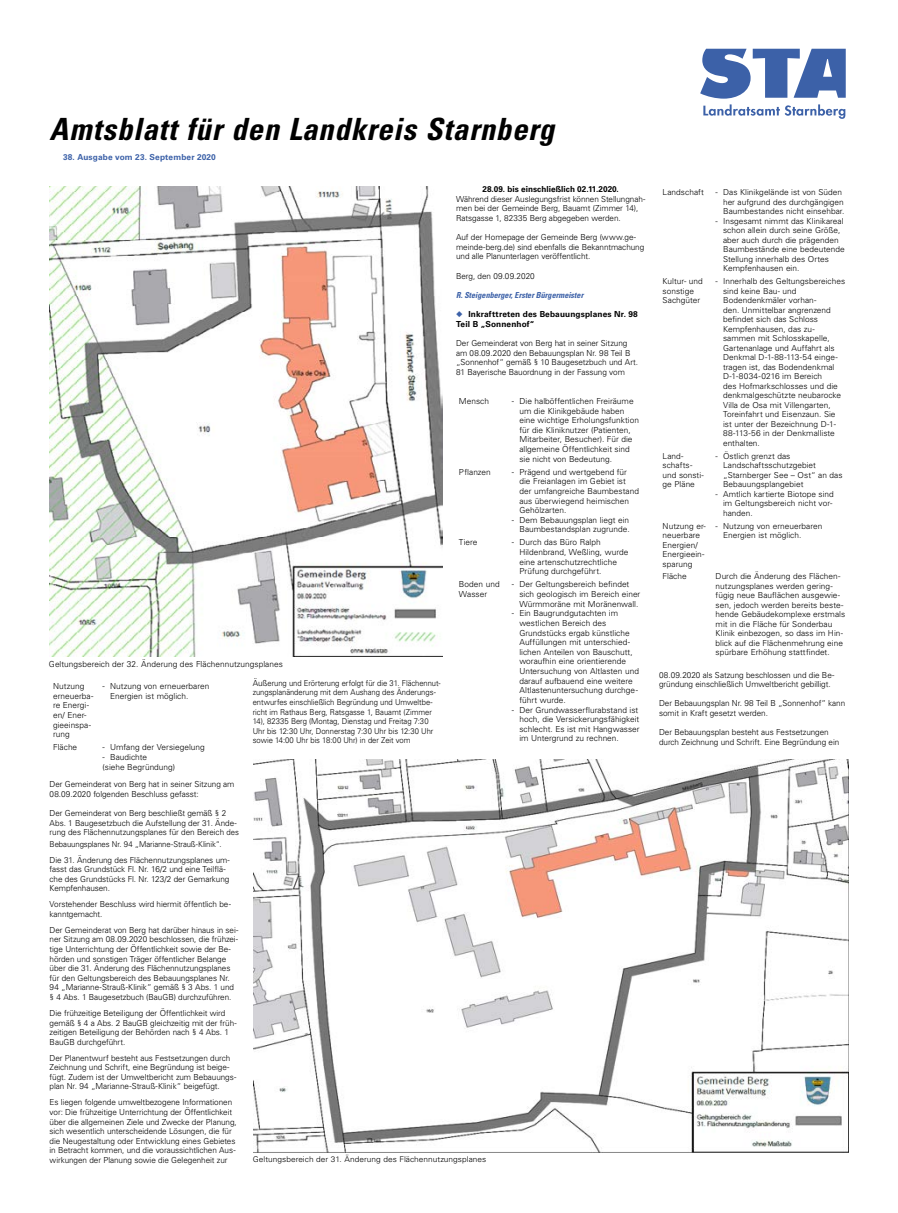
<style>
.page{position:relative;width:898px;height:1213px;background:#fff}
.page>*{position:absolute;margin:0;border:0;box-sizing:border-box;transform-origin:0 0}
.t1{font:italic 700 condensed 30.62px "Univers LT Std";letter-spacing:.03em;color:#000}
.Fliesstext{font:300 8.31px/9.6px "Univers LT Std";letter-spacing:-.005em;color:#000}
.Fliesstext_bold_zent{font:700 8.31px/9.6px "Univers LT Std";letter-spacing:.01em;color:#000}
.Abschlusszeile-1{font:italic 700 condensed 8.31px "Univers LT Std";color:#3c61a8}
.Ausgabe-Nr{font:700 8.31px "Univers LT Std";letter-spacing:.015em;color:#3c61a8}
.Fliesstext-2{font:300 8.22px/9.5px "Univers LT Std";color:#000}
.Fliesstext-3{font:300 8.14px/9.6px "Univers LT Std";letter-spacing:-.01em;color:#000;scale:.94 1}
.Fliesstext-4{font:300 8.05px "Univers LT Std";letter-spacing:-.015em;color:#000;scale:.96 1}
.Fliesstext-5{font:300 7.96px "Univers LT Std";letter-spacing:.005em;color:#000;scale:1.05 1}
.s1{font-size:8.31px}
.s2{font-size:8.05px}
.s3{color:#3c61a8}
</style>
<div class="page">
<svg style="left:700px;top:49px;width:146px;height:70px"></svg>
<img style="left:49px;top:186px;width:393px;height:471px">
<img style="left:253px;top:760px;width:595px;height:393px">
<h1 class="t1" style="left:50px;top:110px;width:506px">Amtsblatt für den Landkreis Starnberg</h1>
<p class="Ausgabe-Nr" style="left:63px;top:152px;width:154px">38. Ausgabe vom 23. September 2020</p>
<p class="Fliesstext" style="left:49px;top:659px;width:235px">Geltungsbereich der 32. Änderung des Flächennutzungsplanes</p>
<p class="Fliesstext-3" style="left:253px;top:678px;width:201px"><span class="s1">Äuß</span>erung und Erörterung erfolgt für die 31. Flächennut&shy;zungsplanänderung mit dem Aushang des Änderungs&shy;entwurfes einschließlich Begründung und Umweltbe&shy;richt im Rathaus Berg, Ratsgasse 1, Bauamt (Zimmer 14), 82335 Berg (Montag, Dienstag und Freitag 7:30<br>Uhr bis 12:30 Uhr, Donnerstag 7:30 Uhr bis 12:30 Uhr sowie 14:00 Uhr bis 18:00 Uhr) in der Zeit vom</p>
<p class="Fliesstext" style="left:53px;top:681px;width:42px">Nutzung erneuerba&shy;re Energi&shy;en/ Ener&shy;gieeinspa&shy;rung</p>
<p class="Fliesstext" style="left:110px;top:681px;width:101px;text-indent:-7px">- Nutzung von erneuerbaren<br>Energien ist möglich.</p>
<p class="Fliesstext" style="left:53px;top:743px;width:26px">Fläche</p>
<p class="Fliesstext" style="left:103px;top:743px;width:104px">- Umfang der Versiegelung</p>
<p class="Fliesstext" style="left:103px;top:752px;width:46px">- Baudichte</p>
<p class="Fliesstext" style="left:103px;top:762px;width:74px">(siehe Begründung)</p>
<p class="Fliesstext" style="left:50px;top:779px;width:186px">Der Gemeinderat von Berg hat in seiner Sitzung am<br>08.09.2020 folgenden Beschluss gefasst:</p>
<p class="Fliesstext" style="left:50px;top:808px;width:191px">Der Gemeinderat von Berg beschließt gemäß § 2<br>Abs. 1 Baugesetzbuch die Aufstellung der 31. Ände&shy;rung des Flächennutzungsplanes für den Bereich <span class="s2">des</span></p>
<p class="Fliesstext_bold_zent" style="left:482px;top:184px;width:138px">28.09. bis einschließlich 02.11.2020.</p>
<p class="Fliesstext" style="left:456px;top:194px;width:191px">Während dieser Auslegungsfrist können Stellungnah&shy;men bei der Gemeinde Berg, Bauamt (Zimmer 14),<br>Ratsgasse 1, 82335 Berg abgegeben werden.</p>
<p class="Fliesstext" style="left:456px;top:232px;width:190px">Auf der Homepage der Gemeinde Berg (www.ge&shy;meinde-berg.de) sind ebenfalls die Bekanntmachung und alle Planunterlagen veröffentlicht.</p>
<p class="Fliesstext" style="left:456px;top:271px;width:80px">Berg, den 09.09.2020</p>
<p class="Abschlusszeile-1" style="left:456px;top:290px;width:129px">R. Steigenberger, Erster Bürgermeister</p>
<p class="Fliesstext_bold_zent" style="left:456px;top:309px;width:183px"><span class="s3">◆</span> Inkrafttreten des Bebauungsplanes Nr. 98<br>Teil B „Sonnenhof“</p>
<p class="Fliesstext" style="left:456px;top:338px;width:184px">Der Gemeinderat von Berg hat in seiner Sitzung am 08.09.2020 den Bebauungsplan Nr. 98 Teil B „Sonnenhof“ gemäß § 10 Baugesetzbuch und Art.<br>81 Bayerische Bauordnung in der Fassung vom</p>
<p class="Fliesstext" style="left:459px;top:396px;width:32px">Mensch</p>
<p class="Fliesstext" style="left:519px;top:396px;width:121px;text-indent:-7px">- Die halböffentlichen Freiräume um die Klinikgebäude haben eine wichtige Erholungsfunktion für die Kliniknutzer (Patienten,<br>Mitarbeiter, Besucher). Für die allgemeine Öffentlichkeit sind sie nicht von Bedeutung.</p>
<p class="Fliesstext" style="left:459px;top:467px;width:33px">Pflanzen</p>
<p class="Fliesstext" style="left:519px;top:467px;width:121px;text-indent:-7px">- Prägend und wertgebend für die Freianlagen im Gebiet ist der umfangreiche Baumbestand aus überwiegend heimischen<br>Gehölzarten.</p>
<p class="Fliesstext" style="left:512px;top:515px;width:119px;text-align:right">- Dem Bebauungsplan liegt ein<br>Baumbestandsplan zugrunde.</p>
<p class="Fliesstext" style="left:459px;top:538px;width:20px">Tiere</p>
<p class="Fliesstext" style="left:519px;top:538px;width:110px;text-indent:-7px">- Durch das Büro Ralph<br>Hildenbrand, Weßling, wurde eine artenschutzrechtliche<br>Prüfung durchgeführt.</p>
<p class="Fliesstext" style="left:459px;top:580px;width:42px">Boden und<br>Wasser</p>
<p class="Fliesstext" style="left:519px;top:580px;width:122px;text-indent:-7px">- Der Geltungsbereich befindet sich geologisch im Bereich einer<br>Würmmoräne mit Moränenwall.</p>
<p class="Fliesstext" style="left:519px;top:608px;width:121px;text-indent:-7px">- Ein Baugrundgutachten im westlichen Bereich des<br>Grundstücks ergab künstliche<br>Auffüllungen mit unterschied&shy;lichen Anteilen von Bauschutt, woraufhin eine orientierende<br>Untersuchung von Altlasten und darauf aufbauend eine weitere<br>Altlastenuntersuchung durchge&shy;führt wurde.</p>
<p class="Fliesstext" style="left:519px;top:705px;width:122px;text-indent:-7px">- Der Grundwasserflurabstand ist hoch, die Versickerungsfähigkeit schlecht. Es ist mit Hangwasser im Untergrund zu rechnen.</p>
<p class="Fliesstext-4" style="left:50px;top:839px;width:181px">Bebauungsplanes Nr. 94 „Marianne-Strauß-Klinik“.</p>
<p class="Fliesstext" style="left:50px;top:855px;width:182px">Die 31. Änderung des Flächennutzungsplanes um&shy;fasst das Grundstück Fl. Nr. 16/2 und eine Teilflä&shy;che des Grundstücks Fl. Nr. 123/2 der Gemarkung Kempfenhausen.</p>
<p class="Fliesstext" style="left:50px;top:899px;width:183px">Vorstehender Beschluss wird hiermit öffentlich be&shy;kanntgemacht.</p>
<p class="Fliesstext" style="left:50px;top:925px;width:190px">Der Gemeinderat von Berg hat darüber hinaus in sei&shy;ner Sitzung am 08.09.2020 beschlossen, die frühzei&shy;tige Unterrichtung der Öffentlichkeit sowie der Be&shy;hörden und sonstigen Träger öffentlicher Belange über die 31. Änderung des Flächennutzungsplanes für den Geltungsbereich des Bebauungsplanes Nr.<br>94 „Marianne-Strauß-Klinik“ gemäß § 3 Abs. 1 und § 4 Abs. 1 Baugesetzbuch (BauGB) durchzuführen.</p>
<p class="Fliesstext" style="left:50px;top:1008px;width:189px">Die frühzeitige Beteiligung der Öffentlichkeit wird gemäß § 4 a Abs. 2 BauGB gleichzeitig mit der früh&shy;zeitigen Beteiligung der Behörden nach § 4 Abs. 1<br>BauGB durchgeführt.</p>
<p class="Fliesstext" style="left:50px;top:1053px;width:188px">Der Planentwurf besteht aus Festsetzungen durch Zeichnung und Schrift, eine Begründung ist beige&shy;fügt. Zudem ist der Umweltbericht zum Bebauungs&shy;plan Nr. 94 „Marianne-Strauß-Klinik“ beigefügt.</p>
<p class="Fliesstext" style="left:50px;top:1097px;width:189px">Es liegen folgende umweltbezogene Informationen vor: Die frühzeitige Unterrichtung der Öffentlichkeit über die allgemeinen Ziele und Zwecke der Planung, sich wesentlich unterscheidende Lösungen, die für die Neugestaltung oder Entwicklung eines Gebietes in Betracht kommen, und die voraussichtlichen Aus&shy;wirkungen der Planung sowie die Gelegenheit zur</p>
<p class="Fliesstext-5" style="left:253px;top:1154px;width:224px">Geltungsbereich der 31. Änderung des Flächennutzungsplanes</p>
<p class="Fliesstext-2" style="left:663px;top:188px;width:43px">Landschaft</p>
<p class="Fliesstext-2" style="left:723px;top:188px;width:123px;text-indent:-7px">- Das Klinikgelände ist von Süden her aufgrund des durchgängigen<br>Baumbestandes nicht einsehbar.</p>
<p class="Fliesstext-2" style="left:723px;top:216px;width:123px;text-indent:-7px">- Insgesamt nimmt das Klinikareal schon allein durch seine Größe, aber auch durch die prägenden<br>Baumbestände eine bedeutende<br>Stellung innerhalb des Ortes<br>Kempfenhausen ein.</p>
<p class="Fliesstext-2" style="left:663px;top:277px;width:42px">Kultur- und sonstige<br>Sachgüter</p>
<p class="Fliesstext-2" style="left:723px;top:277px;width:124px;text-indent:-7px">- Innerhalb des Geltungsbereiches sind keine Bau- und<br>Bodendenkmäler vorhan-<br>den. Unmittelbar angrenzend befindet sich das Schloss<br>Kempfenhausen, das zu&shy;sammen mit Schlosskapelle,<br>Gartenanlage und Auffahrt als<br>Denkmal D-1-88-113-54 einge&shy;tragen ist, das Bodendenkmal<br>D-1-8034-0216 im Bereich<br>des Hofmarkschlosses und die denkmalgeschützte neubarocke<br>Villa de Osa mit Villengarten,<br>Toreinfahrt und Eisenzaun. Sie ist unter der Bezeichnung D-1-<br>88-113-56 in der Denkmalliste enthalten.</p>
<p class="Fliesstext-2" style="left:663px;top:451px;width:43px">Land&shy;schafts&shy;und sonsti&shy;ge Pläne</p>
<p class="Fliesstext-2" style="left:723px;top:451px;width:121px;text-indent:-7px">- Östlich grenzt das<br>Landschaftsschutzgebiet „Starnberger See – Ost“ an das<br>Bebauungsplangebiet</p>
<p class="Fliesstext-2" style="left:723px;top:489px;width:112px;text-indent:-7px">- Amtlich kartierte Biotope sind im Geltungsbereich nicht vor&shy;handen.</p>
<p class="Fliesstext-2" style="left:663px;top:521px;width:45px">Nutzung er&shy;neuerbare<br>Energien/<br>Energieein&shy;sparung</p>
<p class="Fliesstext-2" style="left:723px;top:521px;width:101px;text-indent:-7px">- Nutzung von erneuerbaren<br>Energien ist möglich.</p>
<p class="Fliesstext-2" style="left:663px;top:572px;width:26px">Fläche</p>
<p class="Fliesstext-2" style="left:716px;top:572px;width:131px">Durch die Änderung des Flächen&shy;nutzungsplanes werden gering&shy;fügig neue Bauflächen ausgewie&shy;sen, jedoch werden bereits beste&shy;hende Gebäudekomplexe erstmals mit in die Fläche für Sonderbau<br>Klinik einbezogen, so dass im Hin&shy;blick auf die Flächenmehrung eine spürbare Erhöhung stattfindet.</p>
<p class="Fliesstext" style="left:659px;top:670px;width:177px">08.09.2020 als Satzung beschlossen und die Be&shy;gründung einschließlich Umweltbericht gebilligt.</p>
<p class="Fliesstext" style="left:659px;top:699px;width:188px">Der Bebauungsplan Nr. 98 Teil B „Sonnenhof“ kann somit in Kraft gesetzt werden.</p>
<p class="Fliesstext" style="left:659px;top:727px;width:182px">Der Bebauungsplan besteht aus Festsetzungen durch Zeichnung und Schrift. Eine Begründung ein</p>
</div>
